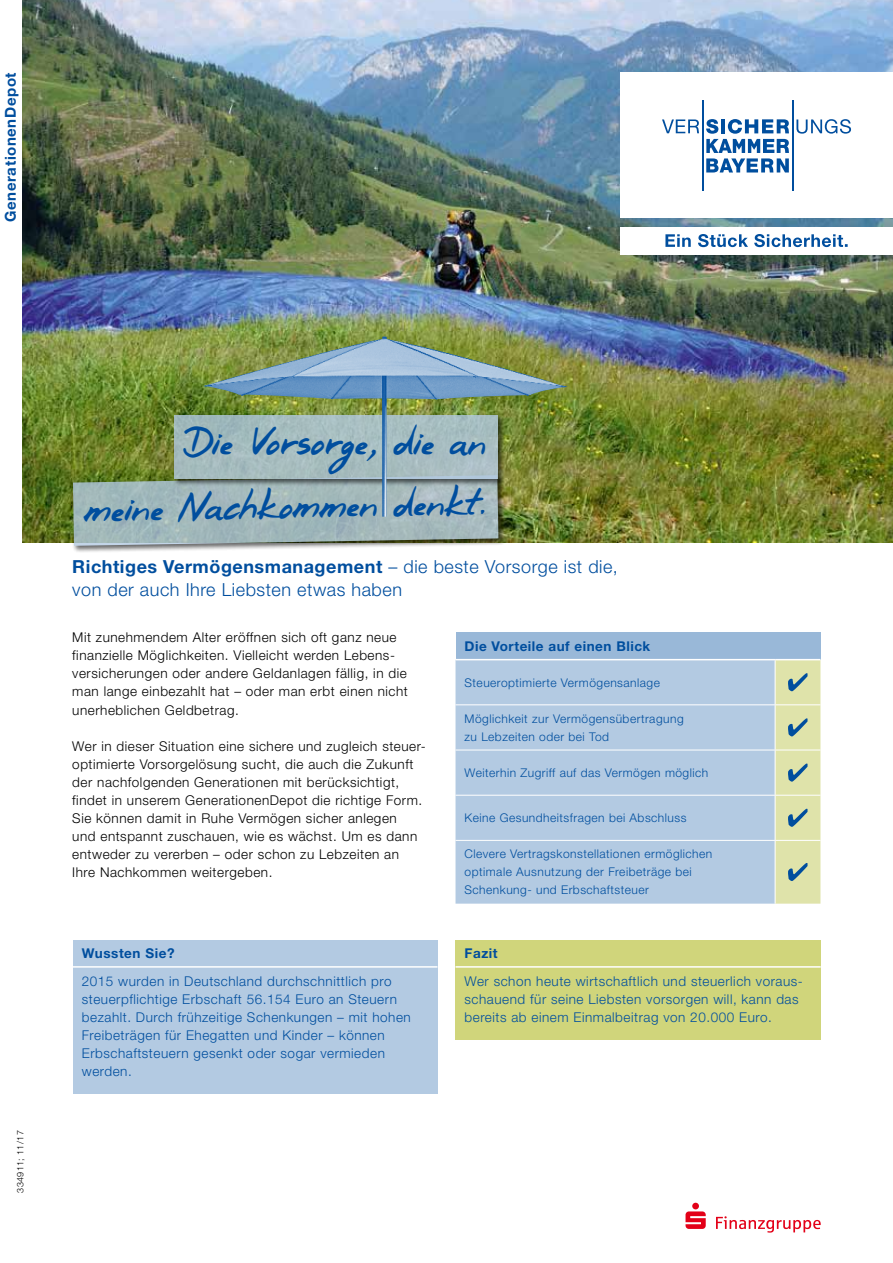
<style>
.page{position:relative;width:893px;height:1263px;background:#fff}
.page>*{position:absolute;margin:0;border:0;box-sizing:border-box;transform-origin:0 0}
.t1{font:39px "VKB Erman 2011";color:#004e9e}
.t2{font:300 18px/22.5px "Helvetica Neue LT Pro";letter-spacing:.03em;color:#004e9e}
.t3{font:700 15px "Helvetica Neue LT Pro";letter-spacing:.04em;color:#004e9e}
.t4{font:300 13.5px/18.1px "Helvetica Neue LT Pro";letter-spacing:.04em;color:#000}
.t5{font:300 13.5px/18.1px "Helvetica Neue LT Pro";letter-spacing:.04em;color:#004e9e}
.t6{font:700 13.5px "Helvetica Neue LT Pro";letter-spacing:.04em;color:#004e9e}
.t7{font:300 12px/18px "Helvetica Neue LT Pro";letter-spacing:.04em;color:#004e9e}
.t8{font:300 9px "Helvetica Neue LT Pro";letter-spacing:.04em;color:#000}
.s1{font-weight:700}
</style>
<div class="page">
<img style="left:22px;top:0;width:871px;height:542px">
<div style="left:71px;top:473px;width:435px;height:80px;background:#000;opacity:.75"></div>
<svg style="left:73px;top:475px;width:425px;height:71px"></svg>
<div style="left:174px;top:416px;width:323px;height:63px;background:#a4bbbc"></div>
<img style="left:203px;top:337px;width:327px;height:180px">
<div style="left:455px;top:632px;width:365px;height:28px;background:#99b8d8"></div>
<div style="left:455px;top:660px;width:320px;height:244px;background:#b3cae2"></div>
<hr style="left:455px;top:659px;width:320px;height:1px;background:#fff">
<hr style="left:455px;top:704px;width:320px;height:1px;background:#fff">
<hr style="left:455px;top:750px;width:320px;height:1px;background:#fff">
<hr style="left:455px;top:795px;width:320px;height:1px;background:#fff">
<hr style="left:455px;top:840px;width:320px;height:1px;background:#fff">
<hr style="left:775px;top:659px;width:45px;height:1px;background:#fff">
<svg style="left:775px;top:660px;width:45px;height:244px"></svg>
<div style="left:455px;top:940px;width:366px;height:99px;background:#d0d57b"></div>
<hr style="left:455px;top:966px;width:366px;height:2px;background:#fff">
<div style="left:73px;top:940px;width:364px;height:153px;background:#b3cae2"></div>
<hr style="left:73px;top:966px;width:364px;height:2px;background:#fff">
<div style="left:620px;top:72px;width:273px;height:146px;background:#fff"></div>
<div style="left:620px;top:227px;width:273px;height:27px;background:#fff"></div>
<svg style="left:665px;top:234px;width:183px;height:13px"></svg>
<hr style="left:702px;top:100px;width:1px;height:91px;background:#004e9e">
<hr style="left:792px;top:100px;width:1px;height:91px;background:#004e9e">
<svg style="left:662px;top:119px;width:37px;height:14px"></svg>
<svg style="left:796px;top:119px;width:55px;height:15px"></svg>
<svg style="left:706px;top:119px;width:83px;height:53px"></svg>
<svg style="left:685px;top:1203px;width:136px;height:29px"></svg>
<p class="t3" style="left:1px;top:222px;width:151px;rotate:-90deg">GenerationenDepot</p>
<p class="t8" style="left:15px;top:1193px;width:64px;rotate:-90deg">334911; 11/17</p>
<h1 class="t1" style="left:177px;top:418px;width:308px">Die Vorsorge, die an</h1>
<h1 class="t1" style="left:82px;top:485px;width:409px;rotate:-1deg">meine Nachkommen denkt.</h1>
<h2 class="t2" style="left:72px;top:555px;width:547px"><span class="s1">Richtiges Vermögensmanagement</span> – die beste Vorsorge ist die, von der auch Ihre Liebsten etwas haben</h2>
<p class="t4" style="left:72px;top:628px;width:337px">Mit zunehmendem Alter eröffnen sich oft ganz neue finanzielle Möglichkeiten. Vielleicht werden Lebens&shy;versicherungen oder andere Geldanlagen fällig, in die man lange einbezahlt hat – oder man erbt einen nicht unerheblichen Geldbetrag.</p>
<p class="t4" style="left:72px;top:736px;width:353px">Wer in dieser Situation eine sichere und zugleich steuer&shy;optimierte Vorsorgelösung sucht, die auch die Zukunft der nachfolgenden Generationen mit berücksichtigt, findet in unserem GenerationenDepot die richtige Form.<br>Sie können damit in Ruhe Vermögen sicher anlegen<br>und entspannt zuschauen, wie es wächst. Um es dann entweder zu vererben – oder schon zu Lebzeiten an Ihre Nachkommen weitergeben.</p>
<p class="t6" style="left:82px;top:944px;width:94px">Wussten Sie?</p>
<p class="t5" style="left:82px;top:971px;width:331px">2015 wurden in Deutschland durchschnittlich pro steuerpflichtige Erbschaft 56.154 Euro an Steuern bezahlt. Durch frühzeitige Schenkungen – mit hohen Freibeträgen für Ehegatten und Kinder – können Erbschaftsteuern gesenkt oder sogar vermieden werden.</p>
<p class="t6" style="left:465px;top:638px;width:187px">Die Vorteile auf einen Blick</p>
<p class="t7" style="left:465px;top:673px;width:197px">Steueroptimierte Vermögensanlage</p>
<p class="t7" style="left:465px;top:709px;width:221px">Möglichkeit zur Vermögensübertragung zu Lebzeiten oder bei Tod</p>
<p class="t7" style="left:465px;top:763px;width:245px">Weiterhin Zugriff auf das Vermögen möglich</p>
<p class="t7" style="left:465px;top:808px;width:223px">Keine Gesundheitsfragen bei Abschluss</p>
<p class="t7" style="left:465px;top:845px;width:249px">Clevere Vertragskonstellationen ermöglichen optimale Ausnutzung der Freibeträge bei<br>Schenkung- und Erbschaftsteuer</p>
<p class="t6" style="left:465px;top:944px;width:35px">Fazit</p>
<p class="t5" style="left:465px;top:971px;width:340px">Wer schon heute wirtschaftlich und steuerlich voraus&shy;schauend für seine Liebsten vorsorgen will, kann das bereits ab einem Einmalbeitrag von 20.000 Euro.</p>
</div>
